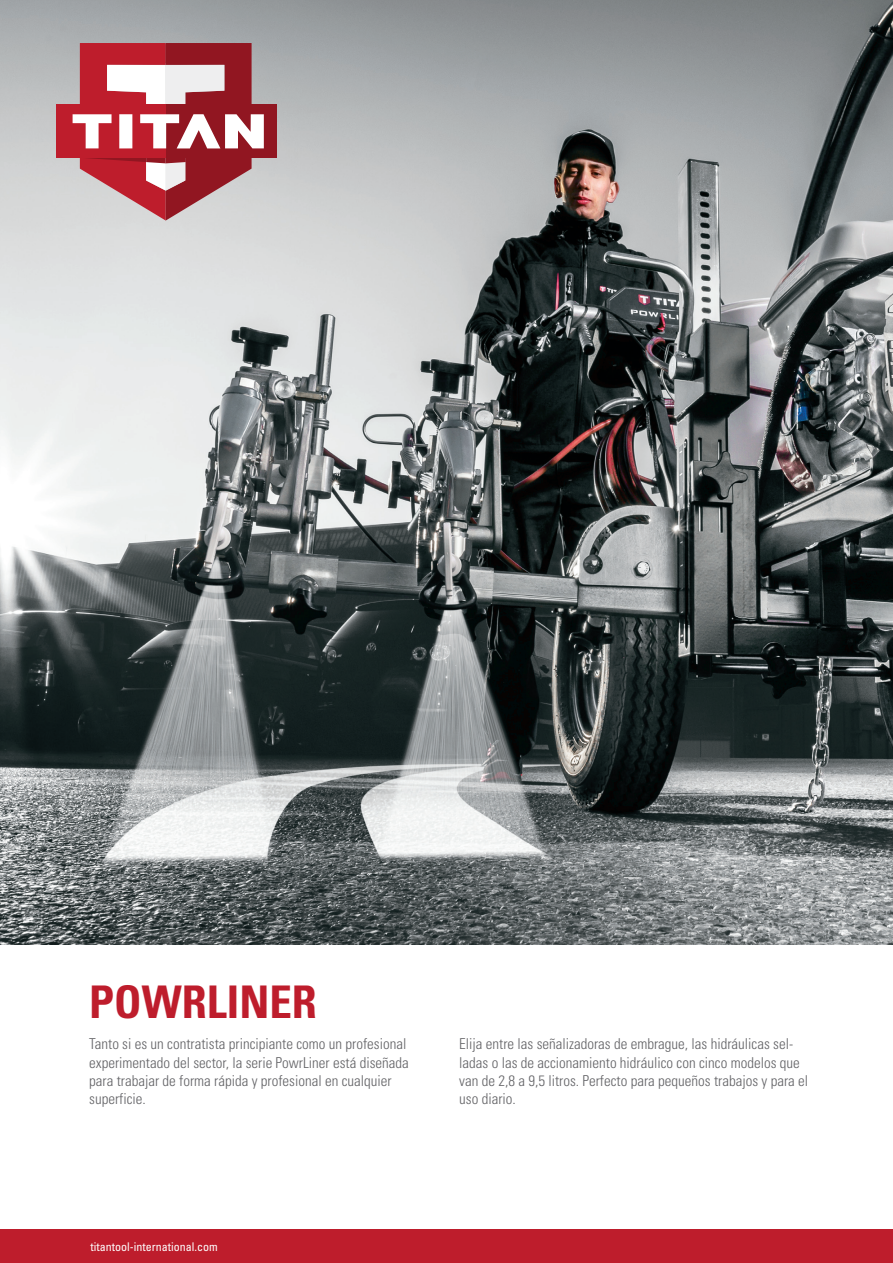
<style>
.page{position:relative;width:893px;height:1263px;background:#fff}
.page>*{position:absolute;margin:0;border:0;box-sizing:border-box;transform-origin:0 0}
.t1{font:700 condensed 45px "Univers";color:#be1d2c}
.t2{font:300 condensed 15px/18px "Univers";color:#636366}
.t3{font:condensed 12px "Univers";color:#fff}
</style>
<div class="page">
<div style="left:0;top:1229px;width:893px;height:34px;background:#be1d2c"></div>
<img style="left:0;top:0;width:893px;height:944px">
<div style="left:166px;top:105px;width:110px;height:53px;background:#911621"></div>
<div style="left:57px;top:105px;width:109px;height:53px;background:#be1d2c"></div>
<svg style="left:73px;top:43px;width:191px;height:178px"></svg>
<h1 class="t1" style="left:89px;top:974px;width:229px">POWRLINER</h1>
<p class="t2" style="left:89px;top:1035px;width:321px">Tanto si es un contratista principiante como un profesional experimentado del sector, la serie PowrLiner está diseñada para trabajar de forma rápida y profesional en cualquier superficie.</p>
<p class="t2" style="left:459px;top:1035px;width:350px">Elija entre las señalizadoras de embrague, las hidráulicas sel&shy;ladas o las de accionamiento hidráulico con cinco modelos que van de 2,8 a 9,5 litros. Perfecto para pequeños trabajos y para el uso diario.</p>
<p class="t3" style="left:90px;top:1239px;width:129px">titantool-international.com</p>
</div>
